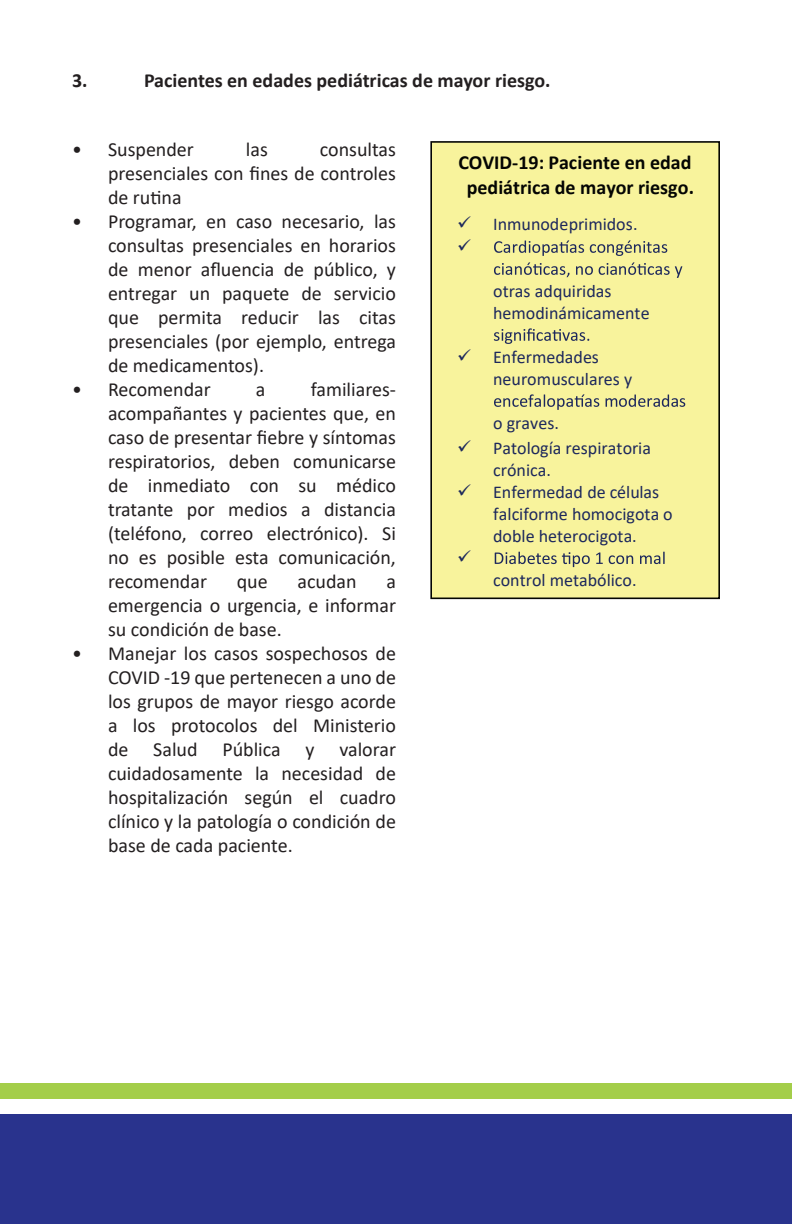
<style>
.page{position:relative;width:792px;height:1224px;background:#fff}
.page>*{position:absolute;margin:0;border:0;box-sizing:border-box;transform-origin:0 0}
.t1{font:20px/24px "Calibri";color:#231f20;text-align:justify}
.t2{font:700 20px/24.4px "Calibri";color:#040503;text-align:center}
.t3{font:700 20px "Calibri";color:#231f20}
.t4{font:18px/22px "Calibri";color:#1d285c}
</style>
<div class="page">
<div style="left:0;top:1115px;width:792px;height:109px;background:#29338d"></div>
<div style="left:0;top:1083px;width:792px;height:16px;background:#a4ce4a"></div>
<div style="left:431px;top:142px;width:288px;height:456px;background:#f8f39c"></div>
<div style="left:430px;top:141px;width:290px;height:458px;border:2px solid #040503"></div>
<svg style="left:494px;top:240px;width:90px;height:16px"></svg>
<svg style="left:590px;top:240px;width:77px;height:16px"></svg>
<svg style="left:494px;top:262px;width:76px;height:15px"></svg>
<svg style="left:576px;top:266px;width:17px;height:9px"></svg>
<svg style="left:599px;top:262px;width:83px;height:16px"></svg>
<svg style="left:494px;top:328px;width:95px;height:16px"></svg>
<svg style="left:494px;top:394px;width:105px;height:16px"></svg>
<svg style="left:606px;top:395px;width:79px;height:12px"></svg>
<svg style="left:495px;top:552px;width:95px;height:15px"></svg>
<svg style="left:596px;top:552px;width:7px;height:12px"></svg>
<svg style="left:609px;top:555px;width:24px;height:9px"></svg>
<svg style="left:640px;top:552px;width:25px;height:12px"></svg>
<p class="t3" style="left:72px;top:66px;width:17px">3.</p>
<p class="t3" style="left:144px;top:66px;width:408px">Pacientes en edades pediátricas de mayor riesgo.</p>
<p class="t1" style="left:72px;top:137px;width:123px">• Suspender</p>
<p class="t1" style="left:246px;top:137px;width:23px">las</p>
<p class="t1" style="left:108px;top:137px;width:289px;text-indent:212px">consultas presenciales con fines de controles de rutina</p>
<p class="t1" style="left:108px;top:209px;width:290px;text-indent:-36px">• Programar, en caso necesario, las consultas presenciales en horarios de menor afluencia de público, y entregar un paquete de servicio que permita reducir las citas presenciales (por ejemplo, entrega de medicamentos).</p>
<p class="t1" style="left:72px;top:377px;width:140px">• Recomendar</p>
<p class="t1" style="left:256px;top:377px;width:11px">a</p>
<p class="t1" style="left:108px;top:377px;width:290px;text-indent:203px">familiares&shy;acompañantes y pacientes que, en caso de presentar fiebre y síntomas respiratorios, deben comunicarse de inmediato con su médico tratante por medios a distancia (teléfono, correo electrónico). Si no es posible esta comunicación, recomendar</p>
<p class="t1" style="left:237px;top:569px;width:32px">que</p>
<p class="t1" style="left:298px;top:569px;width:61px">acudan</p>
<p class="t1" style="left:108px;top:569px;width:290px;text-indent:278px">a emergencia o urgencia, e informar su condición de base.</p>
<p class="t1" style="left:108px;top:641px;width:290px;text-indent:-36px">• Manejar los casos sospechosos de COVID -19 que pertenecen a uno de los grupos de mayor riesgo acorde a los protocolos del Ministerio de Salud Pública y valorar cuidadosamente la necesidad de hospitalización según el cuadro clínico y la patología o condición de base de cada paciente.</p>
<p class="t2" style="left:458px;top:150px;width:237px">COVID-19: Paciente en edad pediátrica de mayor riesgo.</p>
<p class="t4" style="left:457px;top:213px;width:182px">✓ Inmunodeprimidos.</p>
<p class="t4" style="left:493px;top:279px;width:158px">otras adquiridas hemodinámicamente</p>
<p class="t4" style="left:493px;top:346px;width:141px;text-indent:-36px">✓ Enfermedades neuromusculares y</p>
<p class="t4" style="left:493px;top:411px;width:67px">o graves.</p>
<p class="t4" style="left:493px;top:436px;width:159px;text-indent:-36px">✓ Patología respiratoria crónica.</p>
<p class="t4" style="left:493px;top:480px;width:181px;text-indent:-36px">✓ Enfermedad de células falciforme homocigota o doble heterocigota.</p>
<p class="t4" style="left:493px;top:568px;width:145px">control metabólico.</p>
</div>
